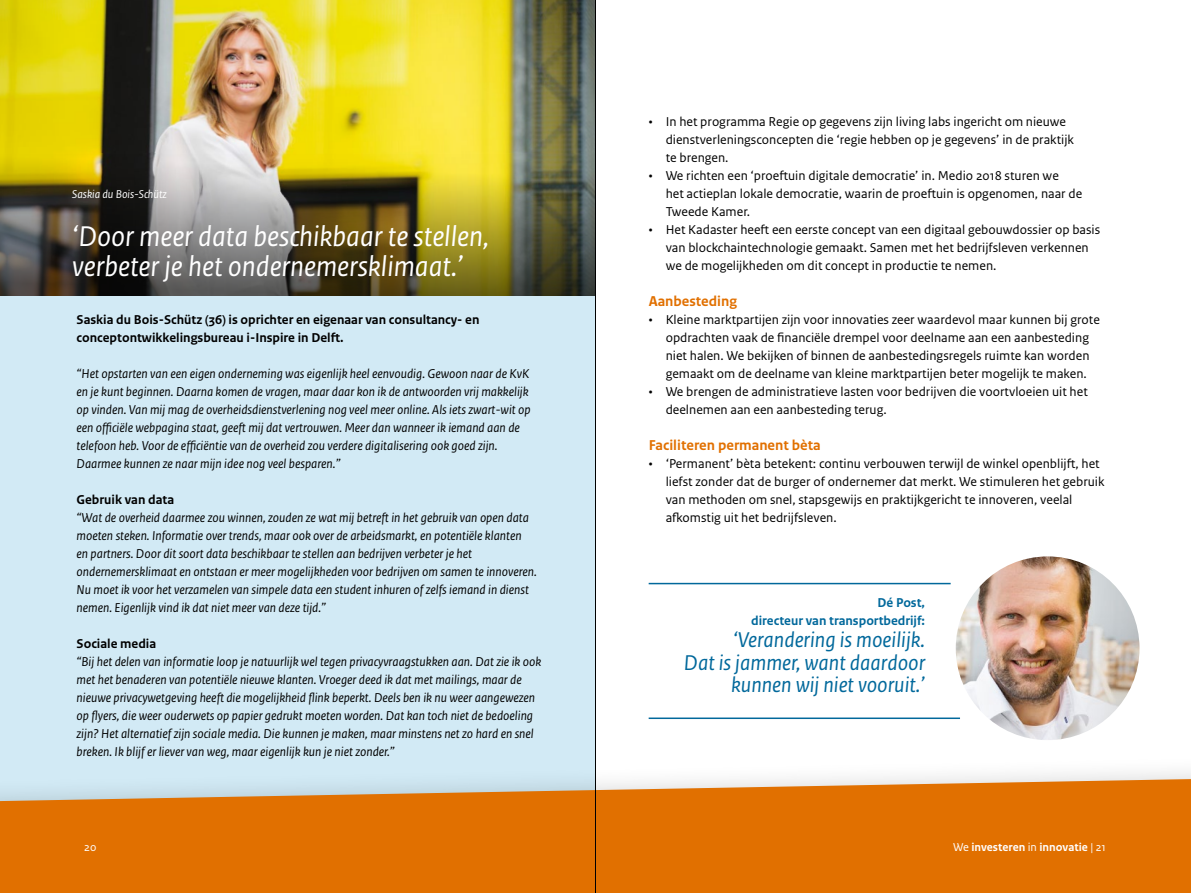
<style>
.page{position:relative;width:1191px;height:893px;background:#fff}
.page>*{position:absolute;margin:0;border:0;box-sizing:border-box;transform-origin:0 0}
.Kop_interview{font:italic 30px/30px "Rijksoverheid Sans Text";color:#fff}
.Brood{font:italic 22.5px/22.5px "Rijksoverheid Sans Text";color:#01689b;text-align:right}
.Tussenkop_-_H3{font:700 15px "Rijksoverheid Sans Text";color:#e17000}
.Brood-2{font:italic 13.5px/18px "Rijksoverheid Sans Text";color:#000}
.t1{font:13.5px/18px "Rijksoverheid Sans Text";color:#000}
.Tussenkopje_-_interv{font:700 13.5px/18px "Rijksoverheid Sans Text";color:#000}
.Brood-3{font:700 13.5px/18px "Rijksoverheid Sans Text";color:#01689b;text-align:right}
.t2{font:700 12px "Rijksoverheid Sans Text";color:#fff}
.Namen_interviews{font:italic 12px "Rijksoverheid Sans Text";color:#fff}
.t3{font:12px "Rijksoverheid Sans Text";color:#fff}
.s1{font-weight:400}
</style>
<div class="page">
<div style="left:0;top:7px;width:595px;height:834px;background:#d2eaf5"></div>
<img style="left:0;top:0;width:595px;height:154px">
<img style="left:0;top:154px;width:595px;height:142px">
<div style="left:0;top:755px;width:1191px;height:138px;background:#000;opacity:.17"></div>
<svg style="left:0;top:779px;width:1191px;height:114px;background:#df7b16"></svg>
<img style="left:955px;top:556px;width:184px;height:184px;border-radius:92px">
<hr style="left:648px;top:583px;width:302px;height:1px;background:#01689b">
<hr style="left:648px;top:717px;width:312px;height:2px;background:#01689b">
<hr style="left:595px;top:0;width:1px;height:893px;background:#000">
<p class="Namen_interviews" style="left:72px;top:187px;width:96px">Saskia du Bois-Schütz</p>
<p class="Kop_interview" style="left:72px;top:222px;width:418px">‘Door meer data beschikbaar te stellen, verbeter je het ondernemersklimaat.’</p>
<p class="Tussenkopje_-_interv" style="left:77px;top:311px;width:404px">Saskia du Bois-Schütz (36) is oprichter en eigenaar van consultancy- en conceptontwikkelingsbureau i-Inspire in Delft.</p>
<p class="Brood-2" style="left:77px;top:365px;width:455px">“Het opstarten van een eigen onderneming was eigenlijk heel eenvoudig. Gewoon naar de KvK en je kunt beginnen. Daarna komen de vragen, maar daar kon ik de antwoorden vrij makkelijk op vinden. Van mij mag de overheidsdienstverlening nog veel meer online. Als iets zwart-wit op een officiële webpagina staat, geeft mij dat vertrouwen. Meer dan wanneer ik iemand aan de telefoon heb. Voor de efficiëntie van de overheid zou verdere digitalisering ook goed zijn.<br>Daarmee kunnen ze naar mijn idee nog veel besparen.”</p>
<p class="Tussenkopje_-_interv" style="left:77px;top:491px;width:99px">Gebruik van data</p>
<p class="Brood-2" style="left:77px;top:509px;width:462px">“Wat de overheid daarmee zou winnen, zouden ze wat mij betreft in het gebruik van open data moeten steken. Informatie over trends, maar ook over de arbeidsmarkt, en potentiële klanten<br>en partners. Door dit soort data beschikbaar te stellen aan bedrijven verbeter je het ondernemersklimaat en ontstaan er meer mogelijkheden voor bedrijven om samen te innoveren.<br>Nu moet ik voor het verzamelen van simpele data een student inhuren of zelfs iemand in dienst nemen. Eigenlijk vind ik dat niet meer van deze tijd.”</p>
<p class="Tussenkopje_-_interv" style="left:77px;top:635px;width:81px">Sociale media</p>
<p class="Brood-2" style="left:77px;top:653px;width:466px">“Bij het delen van informatie loop je natuurlijk wel tegen privacyvraagstukken aan. Dat zie ik ook met het benaderen van potentiële nieuwe klanten. Vroeger deed ik dat met mailings, maar de nieuwe privacywetgeving heeft die mogelijkheid flink beperkt. Deels ben ik nu weer aangewezen op flyers, die weer ouderwets op papier gedrukt moeten worden. Dat kan toch niet de bedoeling zijn? Het alternatief zijn sociale media. Die kunnen je maken, maar minstens net zo hard en snel breken. Ik blijf er liever van weg, maar eigenlijk kun je niet zonder.”</p>
<p class="t1" style="left:665px;top:113px;width:410px;text-indent:-17px">• In het programma Regie op gegevens zijn living labs ingericht om nieuwe dienstverleningsconcepten die ‘regie hebben op je gegevens’ in de praktijk te brengen.</p>
<p class="t1" style="left:665px;top:167px;width:418px;text-indent:-17px">• We richten een ‘proeftuin digitale democratie’ in. Medio 2018 sturen we<br>het actieplan lokale democratie, waarin de proeftuin is opgenomen, naar de<br>Tweede Kamer.</p>
<p class="t1" style="left:665px;top:221px;width:436px;text-indent:-17px">• Het Kadaster heeft een eerste concept van een digitaal gebouwdossier op basis van blockchaintechnologie gemaakt. Samen met het bedrijfsleven verkennen we de mogelijkheden om dit concept in productie te nemen.</p>
<h3 class="Tussenkop_-_H3" style="left:648px;top:293px;width:90px">Aanbesteding</h3>
<p class="t1" style="left:648px;top:311px;width:453px;text-align:center">• Kleine marktpartijen zijn voor innovaties zeer waardevol maar kunnen bij grote opdrachten vaak de financiële drempel voor deelname aan een aanbesteding<br>niet halen. We bekijken of binnen de aanbestedingsregels ruimte kan worden gemaakt om de deelname van kleine marktpartijen beter mogelijk te maken.</p>
<p class="t1" style="left:665px;top:383px;width:423px;text-indent:-17px">• We brengen de administratieve lasten voor bedrijven die voortvloeien uit het deelnemen aan een aanbesteding terug.</p>
<h3 class="Tussenkop_-_H3" style="left:648px;top:437px;width:173px">Faciliteren permanent bèta</h3>
<p class="t1" style="left:665px;top:455px;width:440px;text-indent:-17px">• ‘Permanent’ bèta betekent: continu verbouwen terwijl de winkel openblijft, het liefst zonder dat de burger of ondernemer dat merkt. We stimuleren het gebruik van methoden om snel, stapsgewijs en praktijkgericht te innoveren, veelal afkomstig uit het bedrijfsleven.</p>
<p class="Brood-3" style="left:751px;top:593px;width:175px">Dé Post,<br>directeur van transportbedrijf:</p>
<p class="Brood" style="left:684px;top:629px;width:243px">‘Verandering is moeilijk.<br>Dat is jammer, want daardoor kunnen wij niet vooruit.’</p>
<p class="t3" style="left:84px;top:840px;width:14px">20</p>
<p class="t2" style="left:953px;top:840px;width:154px"><span class="s1">We</span> investeren <span class="s1">in</span> innovatie <span class="s1">| 21</span></p>
</div>
